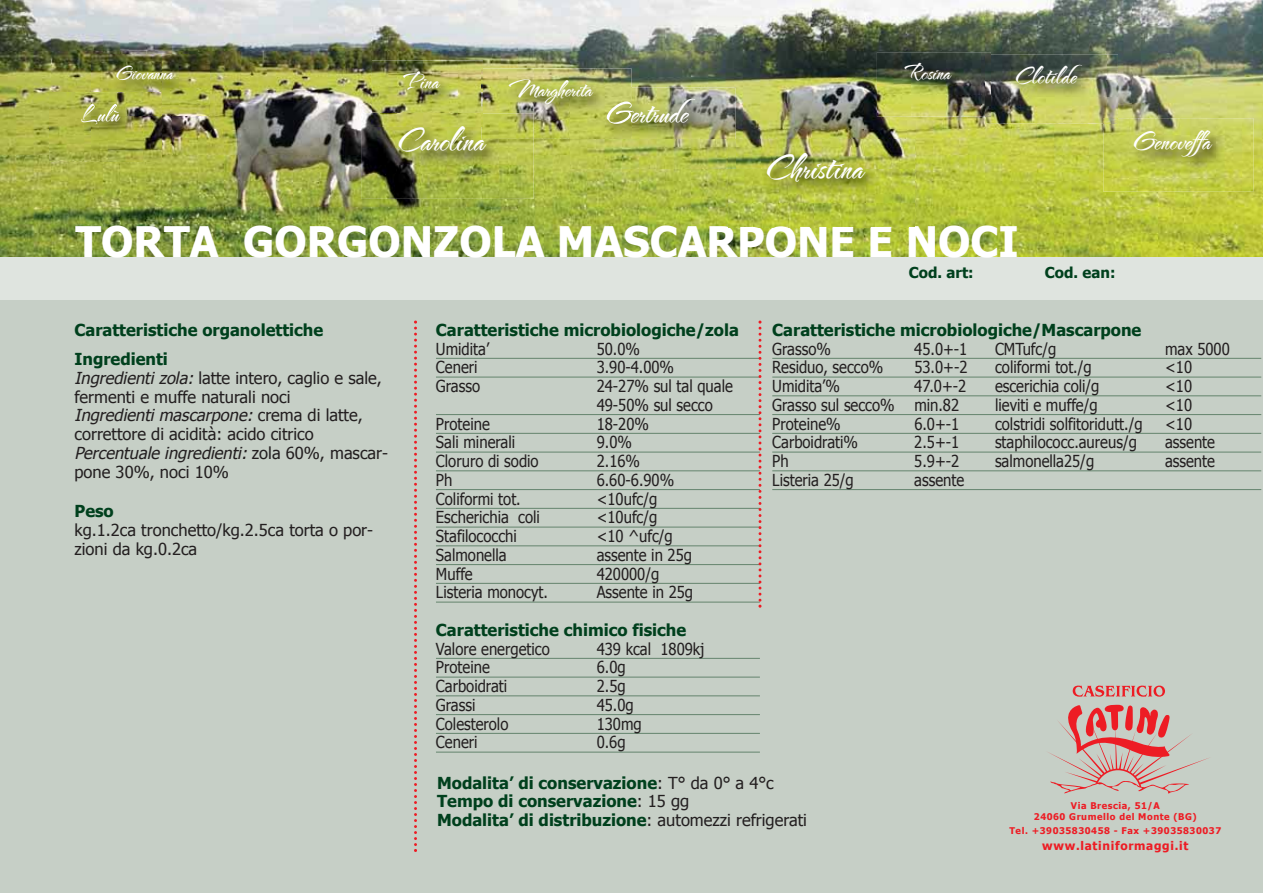
<style>
.page{position:relative;width:1263px;height:893px;background:#fff}
.page>*{position:absolute;margin:0;border:0;box-sizing:border-box;transform-origin:0 0}
.t1{font:700 42px "Tahoma";color:#fff}
.t2{font:40.2px "The Nauti Gal ROB";color:#fff}
.t3{font:38.25px "The Nauti Gal ROB";color:#fff}
.t4{font:35.25px "The Nauti Gal ROB";color:#fff}
.t5{font:30.3px "The Nauti Gal ROB";color:#fff}
.t6{font:27.75px "The Nauti Gal ROB";color:#fff}
.t7{font:27.3px "The Nauti Gal ROB";color:#fff}
.t8{font:25.5px "The Nauti Gal ROB";color:#fff}
.t9{font:24.75px "The Nauti Gal ROB";color:#fff}
.t10{font:22.65px "The Nauti Gal ROB";color:#fff}
.t11{font:16.5px/18.8px "Tahoma";color:#231f20;scale:.9 1}
.t12{font:700 16.5px/18.8px "Tahoma";color:#00401d}
.t13{font:16.5px/18.8px "Tahoma";color:#231f20}
.t14{font:700 15px "Tahoma";color:#00401d}
.t15{font:700 11.85px "Tahoma";letter-spacing:.06em;color:#ed1c24}
.t16{font:700 9.3px/11.1px "Tahoma";letter-spacing:.06em;color:#ed1c24;text-align:center}
.s1{font-style:italic}
.s2{font-weight:400;color:#231f20}
</style>
<div class="page">
<img style="left:0;top:0;width:1263px;height:402px">
<div style="left:0;top:257px;width:1262px;height:636px;background:#c6cfc6"></div>
<div style="left:0;top:257px;width:1263px;height:43px;background:#dfe4df"></div>
<hr style="left:436px;top:358px;width:324px;height:1px;background:#64846d">
<hr style="left:436px;top:377px;width:324px;height:1px;background:#64846d">
<hr style="left:436px;top:414px;width:324px;height:1px;background:#64846d">
<hr style="left:436px;top:433px;width:324px;height:1px;background:#64846d">
<hr style="left:436px;top:452px;width:324px;height:1px;background:#64846d">
<hr style="left:436px;top:470px;width:324px;height:1px;background:#64846d">
<hr style="left:436px;top:489px;width:324px;height:1px;background:#64846d">
<hr style="left:436px;top:508px;width:324px;height:1px;background:#64846d">
<hr style="left:436px;top:527px;width:324px;height:1px;background:#64846d">
<hr style="left:436px;top:545px;width:324px;height:1px;background:#64846d">
<hr style="left:436px;top:564px;width:324px;height:1px;background:#64846d">
<hr style="left:436px;top:583px;width:324px;height:1px;background:#64846d">
<hr style="left:436px;top:602px;width:324px;height:1px;background:#64846d">
<hr style="left:436px;top:658px;width:324px;height:1px;background:#64846d">
<hr style="left:436px;top:677px;width:324px;height:1px;background:#64846d">
<hr style="left:436px;top:695px;width:324px;height:1px;background:#64846d">
<hr style="left:436px;top:714px;width:324px;height:1px;background:#64846d">
<hr style="left:436px;top:733px;width:324px;height:1px;background:#64846d">
<hr style="left:436px;top:752px;width:324px;height:1px;background:#64846d">
<hr style="left:772px;top:358px;width:489px;height:1px;background:#64846d">
<hr style="left:772px;top:377px;width:489px;height:1px;background:#64846d">
<hr style="left:772px;top:395px;width:489px;height:1px;background:#64846d">
<hr style="left:772px;top:414px;width:489px;height:1px;background:#64846d">
<hr style="left:772px;top:433px;width:489px;height:1px;background:#64846d">
<hr style="left:772px;top:452px;width:489px;height:1px;background:#64846d">
<hr style="left:772px;top:470px;width:489px;height:1px;background:#64846d">
<hr style="left:772px;top:489px;width:489px;height:1px;background:#64846d">
<svg style="left:414px;top:321px;width:3px;height:531px"></svg>
<svg style="left:758px;top:321px;width:3px;height:287px"></svg>
<svg style="left:1073px;top:685px;width:92px;height:12px"></svg>
<svg style="left:1048px;top:705px;width:161px;height:89px"></svg>
<img style="left:728px;top:169px;width:186px;height:59px">
<img style="left:736px;top:139px;width:178px;height:30px">
<img style="left:49px;top:92px;width:42px;height:69px">
<img style="left:91px;top:116px;width:71px;height:45px">
<img style="left:571px;top:88px;width:165px;height:81px">
<img style="left:372px;top:61px;width:111px;height:52px">
<img style="left:91px;top:54px;width:119px;height:62px">
<img style="left:91px;top:104px;width:29px;height:12px">
<img style="left:361px;top:113px;width:173px;height:86px">
<img style="left:372px;top:113px;width:109px;height:14px">
<img style="left:1103px;top:118px;width:150px;height:74px">
<img style="left:986px;top:55px;width:132px;height:69px">
<img style="left:1103px;top:118px;width:15px;height:6px">
<img style="left:877px;top:52px;width:114px;height:65px">
<img style="left:986px;top:55px;width:5px;height:62px">
<img style="left:483px;top:68px;width:148px;height:71px">
<img style="left:571px;top:88px;width:60px;height:51px">
<img style="left:607px;top:101px;width:24px;height:23px">
<img style="left:481px;top:68px;width:2px;height:45px">
<img style="left:481px;top:113px;width:53px;height:26px">
<svg style="left:481px;top:113px;width:2px;height:14px"></svg>
<h3 class="t10" style="left:117px;top:61px;width:57px">Giovanna</h3>
<h3 class="t8" style="left:404px;top:67px;width:36px">Pina</h3>
<h3 class="t8" style="left:509px;top:75px;width:84px">Margherita</h3>
<h3 class="t7" style="left:80px;top:99px;width:39px">Lulù</h3>
<h3 class="t4" style="left:606px;top:94px;width:82px">Gertrude</h3>
<h3 class="t9" style="left:905px;top:59px;width:46px">Rosina</h3>
<h3 class="t6" style="left:1016px;top:61px;width:61px">Clotilde</h3>
<h3 class="t3" style="left:399px;top:120px;width:86px">Carolina</h3>
<h3 class="t5" style="left:1134px;top:125px;width:87px">Genoveffa</h3>
<h2 class="t2" style="left:767px;top:145px;width:97px">Christina</h2>
<h1 class="t1" style="left:76px;top:215px;width:945px">TORTA GORGONZOLA MASCARPONE E NOCI</h1>
<p class="t14" style="left:909px;top:263px;width:66px">Cod. art:</p>
<p class="t14" style="left:1045px;top:263px;width:72px">Cod. ean:</p>
<p class="t12" style="left:75px;top:315px;width:250px;line-height:29.2px">Caratteristiche organolettiche<br>Ingredienti</p>
<p class="t13" style="left:75px;top:368px;width:315px"><span class="s1">Ingredientizola:</span>latte intero, caglio e sale, fermenti e muffe naturali noci <span class="s1">Ingredientimascarpone:</span> c r e m a d i l a tt e , correttore di acidità: acido citrico <span class="s1">Percentuale ingredienti:</span> z o l a 6 0 % , m a s c a r - pone 30%, noci 10%</p>
<p class="t12" style="left:75px;top:501px;width:41px">Peso</p>
<p class="t13" style="left:75px;top:520px;width:300px">kg.1.2ca tronchetto/kg.2.5ca torta o por&shy;zioni da kg.0.2ca</p>
<p class="t12" style="left:436px;top:320px;width:305px">Caratteristiche microbiologiche/zola</p>
<p class="t11" style="left:436px;top:339px;width:61px">Umidita’</p>
<p class="t11" style="left:597px;top:339px;width:50px">50.0%</p>
<p class="t11" style="left:436px;top:357px;width:48px">Ceneri</p>
<p class="t11" style="left:597px;top:357px;width:88px">3.90-4.00%</p>
<p class="t11" style="left:436px;top:376px;width:51px">Grasso</p>
<p class="t11" style="left:597px;top:376px;width:153px">24-27% sul tal quale<br>49-50% sul secco</p>
<p class="t11" style="left:436px;top:414px;width:61px">Proteine</p>
<p class="t11" style="left:597px;top:414px;width:60px">18-20%</p>
<p class="t11" style="left:436px;top:432px;width:89px">Sali minerali</p>
<p class="t11" style="left:597px;top:432px;width:41px">9.0%</p>
<p class="t11" style="left:436px;top:451px;width:116px">Cloruro di sodio</p>
<p class="t11" style="left:597px;top:451px;width:50px">2.16%</p>
<p class="t11" style="left:436px;top:470px;width:20px">Ph</p>
<p class="t11" style="left:597px;top:470px;width:88px">6.60-6.90%</p>
<p class="t11" style="left:436px;top:489px;width:96px">Coliformi tot.</p>
<p class="t11" style="left:597px;top:489px;width:69px">&lt;10ufc/g</p>
<p class="t11" style="left:436px;top:507px;width:117px">Escherichia coli</p>
<p class="t11" style="left:597px;top:507px;width:69px">&lt;10ufc/g</p>
<p class="t11" style="left:436px;top:526px;width:91px">Stafilococchi</p>
<p class="t11" style="left:597px;top:526px;width:86px">&lt;10 ^ufc/g</p>
<p class="t11" style="left:436px;top:545px;width:80px">Salmonella</p>
<p class="t11" style="left:597px;top:545px;width:107px">assente in 25g</p>
<p class="t11" style="left:436px;top:564px;width:42px">Muffe</p>
<p class="t11" style="left:597px;top:564px;width:71px">420000/g</p>
<p class="t11" style="left:436px;top:582px;width:126px">Listeria monocyt.</p>
<p class="t11" style="left:597px;top:582px;width:109px">Assente in 25g</p>
<p class="t12" style="left:436px;top:620px;width:252px">Caratteristiche chimico fisiche</p>
<p class="t11" style="left:436px;top:639px;width:128px">Valore energetico</p>
<p class="t11" style="left:597px;top:639px;width:121px">439 kcal 1809kj</p>
<p class="t11" style="left:436px;top:657px;width:61px">Proteine</p>
<p class="t11" style="left:597px;top:657px;width:34px">6.0g</p>
<p class="t11" style="left:436px;top:676px;width:81px">Carboidrati</p>
<p class="t11" style="left:597px;top:676px;width:34px">2.5g</p>
<p class="t11" style="left:436px;top:695px;width:45px">Grassi</p>
<p class="t11" style="left:597px;top:695px;width:43px">45.0g</p>
<p class="t11" style="left:436px;top:714px;width:82px">Colesterolo</p>
<p class="t11" style="left:597px;top:714px;width:51px">130mg</p>
<p class="t11" style="left:436px;top:732px;width:48px">Ceneri</p>
<p class="t11" style="left:597px;top:732px;width:34px">0.6g</p>
<p class="t12" style="left:437px;top:773px;width:371px">Modalita’ di conservazione<span class="s2">: T° da 0° a 4°c<br></span>Tempo di conservazione<span class="s2">: 15 gg<br></span>Modalita’ di distribuzione<span class="s2">: automezzi refrigerati</span></p>
<p class="t12" style="left:772px;top:320px;width:371px">Caratteristiche microbiologiche/Mascarpone</p>
<p class="t11" style="left:772px;top:339px;width:67px">Grasso%</p>
<p class="t11" style="left:914px;top:339px;width:61px">45.0+-1</p>
<p class="t11" style="left:995px;top:339px;width:70px">CMTufc/g</p>
<p class="t11" style="left:1165px;top:339px;width:73px">max 5000</p>
<p class="t11" style="left:772px;top:357px;width:125px">Residuo, secco%</p>
<p class="t11" style="left:914px;top:357px;width:61px">53.0+-2</p>
<p class="t11" style="left:995px;top:357px;width:109px">coliformi tot./g</p>
<p class="t11" style="left:1165px;top:357px;width:32px">&lt;10</p>
<p class="t11" style="left:772px;top:376px;width:77px">Umidita’%</p>
<p class="t11" style="left:914px;top:376px;width:59px">47.0+-2</p>
<p class="t11" style="left:995px;top:376px;width:118px">escerichia coli/g</p>
<p class="t11" style="left:1165px;top:376px;width:32px">&lt;10</p>
<p class="t11" style="left:772px;top:395px;width:209px">Grasso sul secco% min.82</p>
<p class="t11" style="left:995px;top:395px;width:115px">lieviti e muffe/g</p>
<p class="t11" style="left:1165px;top:395px;width:32px">&lt;10</p>
<p class="t11" style="left:772px;top:414px;width:77px">Proteine%</p>
<p class="t11" style="left:914px;top:414px;width:52px">6.0+-1</p>
<p class="t11" style="left:995px;top:414px;width:165px">colstridi solfitoridutt./g</p>
<p class="t11" style="left:1165px;top:414px;width:32px">&lt;10</p>
<p class="t11" style="left:772px;top:432px;width:97px">Carboidrati%</p>
<p class="t11" style="left:914px;top:432px;width:52px">2.5+-1</p>
<p class="t11" style="left:995px;top:432px;width:159px">staphilococc.aureus/g</p>
<p class="t11" style="left:1165px;top:432px;width:57px">assente</p>
<p class="t11" style="left:772px;top:451px;width:20px">Ph</p>
<p class="t11" style="left:914px;top:451px;width:52px">5.9+-2</p>
<p class="t11" style="left:995px;top:451px;width:112px">salmonella25/g</p>
<p class="t11" style="left:1165px;top:451px;width:57px">assente</p>
<p class="t11" style="left:772px;top:470px;width:92px">Listeria 25/g</p>
<p class="t11" style="left:914px;top:470px;width:57px">assente</p>
<p class="t16" style="left:1034px;top:800px;width:164px">Via Brescia, 51/A<br>24060 Grumello del Monte (BG)</p>
<p class="t16" style="left:1009px;top:825px;width:213px">Tel. +39035830458 - Fax +39035830037</p>
<p class="t15" style="left:1042px;top:838px;width:148px">www.latiniformaggi.it</p>
</div>
